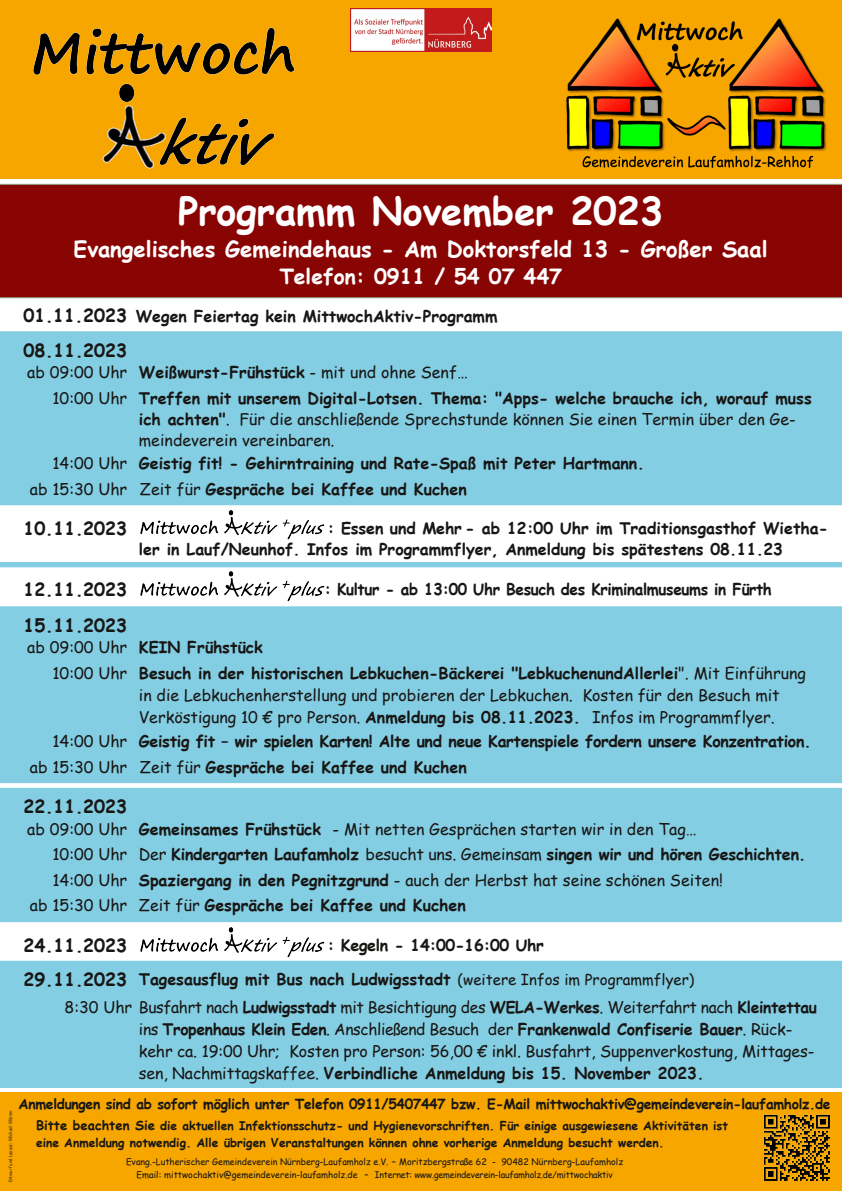
<style>
.page{position:relative;width:842px;height:1191px;background:#fff}
.page>*{position:absolute;margin:0;border:0;box-sizing:border-box;transform-origin:0 0}
.t1{font:700 38px "Comic Sans MS";color:#fff}
.t2{font:700 22px "Comic Sans MS";color:#fff}
.t3{font:700 21px "Comic Sans MS";color:#fff}
.t4{font:700 18px "Comic Sans MS";color:#181715}
.t5{font:16px/22px "Comic Sans MS";color:#181715}
.t6{font:700 16px/21px "Comic Sans MS";color:#181715}
.t7{font:700 16px/25.5px "Comic Sans MS";letter-spacing:-.02em;color:#181715}
.t8{font:700 16px "Comic Sans MS";letter-spacing:-.02em;color:#181715;scale:.96 1}
.t9{font:700 14px "Comic Sans MS";letter-spacing:-.02em;color:#181715}
.t10{font:700 12px/17px "Comic Sans MS";color:#181715}
.t11{font:9px/13.8px "Comic Sans MS";color:#181715;text-align:center}
.t12{font:5px "Agfa Rotis Sans Serif";color:#181715}
.s1{font-size:18px}
.s2{font-weight:400}
.s3{font-weight:700}
.s4{font-weight:400;font-size:15px}
.s5{font-size:13px}
.s6{font-family:"Arial";font-size:12px}
</style>
<div class="page">
<div style="left:0;top:331px;width:842px;height:174px;background:#84cee4"></div>
<div style="left:0;top:606px;width:842px;height:177px;background:#84cee4"></div>
<div style="left:0;top:788px;width:842px;height:134px;background:#84cee4"></div>
<div style="left:0;top:960px;width:842px;height:128px;background:#84cee4"></div>
<div style="left:0;top:184px;width:842px;height:114px;background:#890503"></div>
<div style="left:0;top:0;width:842px;height:179px;background:#f7a600"></div>
<img style="left:566px;top:18px;width:261px;height:150px">
<img style="left:33px;top:27px;width:262px;height:142px">
<img style="left:140px;top:510px;width:185px;height:30px">
<img style="left:139px;top:927px;width:189px;height:35px">
<img style="left:140px;top:571px;width:185px;height:31px">
<img style="left:350px;top:9px;width:142px;height:42px">
<div style="left:0;top:1091px;width:842px;height:100px;background:#f7a600"></div>
<img style="left:763px;top:1114px;width:67px;height:67px">
<div style="left:0;top:562px;width:842px;height:5px;background:#84cee4"></div>
<h1 class="t1" style="left:178px;top:183px;width:486px">Programm November 2023</h1>
<h2 class="t2" style="left:74px;top:233px;width:696px">Evangelisches Gemeindehaus - Am Doktorsfeld 13 - Großer Saal</h2>
<h3 class="t3" style="left:279px;top:261px;width:284px">Telefon: 0911 / 54 07 447</h3>
<p class="t6" style="left:23px;top:305px;width:476px"><span class="s1">01.11.2023</span> Wegen Feiertag kein MittwochAktiv-Programm</p>
<p class="t4" style="left:24px;top:337px;width:105px">08.11.2023</p>
<p class="t5" style="left:27px;top:361px;width:101px">ab 09:00 Uhr</p>
<p class="t5" style="left:52px;top:386px;width:76px">10:00 Uhr</p>
<p class="t6" style="left:139px;top:361px;width:330px">Weißwurst-Frühstück <span class="s2">- mit und ohne Senf…</span></p>
<p class="t5" style="left:139px;top:387px;width:674px;line-height:21px"><span class="s3">Treffen mit unserem Digital-Lotsen. Thema: "Apps- welche brauche ich, worauf muss ich achten"</span>. Für die anschließende Sprechstunde können Sie einen Termin über den Ge&shy;meindeverein vereinbaren.</p>
<p class="t6" style="left:30px;top:450px;width:616px;line-height:25.5px;text-indent:22px"><span class="s2">14:00 Uhr</span> Geistig fit! - Gehirntraining und Rate-Spaß mit Peter Hartmann. <span class="s2">ab 15:30 Uhr Zeit für</span> Gespräche bei Kaffee und Kuchen</p>
<p class="t4" style="left:24px;top:515px;width:105px">10.11.2023</p>
<p class="t6" style="left:139px;top:517px;width:691px;text-indent:189px">: Essen und Mehr - ab 12:00 Uhr im Traditionsgasthof Wietha&shy;ler in Lauf/Neunhof. Infos im Programmflyer, Anmeldung bis spätestens 08.11.23</p>
<p class="t4" style="left:24px;top:576px;width:105px">12.11.2023</p>
<p class="t8" style="left:324px;top:577px;width:467px">: Kultur - ab 13:00 Uhr Besuch des Kriminalmuseums in Fürth</p>
<p class="t4" style="left:24px;top:612px;width:105px">15.11.2023</p>
<p class="t5" style="left:27px;top:636px;width:101px">ab 09:00 Uhr</p>
<p class="t6" style="left:139px;top:636px;width:125px">KEIN Frühstück</p>
<p class="t5" style="left:52px;top:661px;width:76px">10:00 Uhr</p>
<p class="t5" style="left:139px;top:661px;width:669px"><span class="s3">Besuch in der historischen Lebkuchen-Bäckerei "LebkuchenundAllerlei</span>". Mit Einführung in die Lebkuchenherstellung und probieren der Lebkuchen. Kosten für den Besuch mit<br>Verköstigung 10 € pro Person. <span class="s3">Anmeldung bis 08.11.2023.</span> Infos im Programmflyer.</p>
<p class="t7" style="left:30px;top:727px;width:783px;text-indent:22px"><span class="s2">14:00 Uhr</span> Geistig fit – wir spielen Karten! Alte und neue Kartenspiele fordern unsere Konzentration. <span class="s2">ab 15:30 Uhr Zeit für</span> Gespräche bei Kaffee und Kuchen</p>
<p class="t4" style="left:24px;top:793px;width:105px">22.11.2023</p>
<p class="t5" style="left:52px;top:815px;width:755px;line-height:25.5px;text-indent:-25px">ab 09:00 Uhr <span class="s3">Gemeinsames Frühstück</span> - Mit netten Gesprächen starten wir in den Tag…<br>10:00 Uhr Der <span class="s3">Kindergarten Laufamholz</span> besucht uns. Gemeinsam <span class="s3">singen wir und hören Geschichten.</span></p>
<p class="t6" style="left:30px;top:894px;width:437px"><span class="s2">ab 15:30 Uhr Zeit für</span> Gespräche bei Kaffee und Kuchen</p>
<p class="t5" style="left:52px;top:868px;width:672px">14:00 Uhr <span class="s3">Spaziergang in den Pegnitzgrund</span> - auch der Herbst hat seine schönen Seiten!</p>
<p class="t4" style="left:24px;top:932px;width:105px">24.11.2023</p>
<p class="t7" style="left:328px;top:932px;width:218px">: Kegeln - 14:00-16:00 Uhr</p>
<p class="t4" style="left:24px;top:966px;width:105px">29.11.2023</p>
<p class="t6" style="left:139px;top:968px;width:557px">Tagesausflug mit Bus nach Ludwigsstadt <span class="s4">(weitere Infos im Programmflyer)</span></p>
<p class="t5" style="left:139px;top:995px;width:680px;text-indent:-74px">8:30 Uhr Busfahrt nach <span class="s3">Ludwigsstadt</span> mit Besichtigung des <span class="s3">WELA-Werkes</span>. Weiterfahrt nach <span class="s3">Kleintettau </span>ins <span class="s3">Tropenhaus Klein Eden</span>. Anschließend Besuch der <span class="s3">Frankenwald Confiserie Bauer</span>. Rück&shy;kehr ca. 19:00 Uhr; Kosten pro Person: 56,00 € inkl. Busfahrt, Suppenverkostung, Mittages&shy;sen, Nachmittagskaffee. <span class="s3">Verbindliche Anmeldung bis 15. November 2023.</span></p>
<p class="t9" style="left:19px;top:1093px;width:813px">Anmeldungen sind ab sofort möglich unter Telefon 0911/5407447 bzw. E-Mail mittwochaktiv@gemeindeverein-laufamholz.de</p>
<p class="t12" style="left:8px;top:1182px;width:74px;rotate:-90deg">Entwurf und Layout: Michael Wörner</p>
<p class="t10" style="left:36px;top:1116px;width:693px"><span class="s5">Bitte beachten Sie</span> die aktuellen Infektionsschutz- und Hygienevorschriften. Für einige ausgewiesene Aktivitäten ist eine Anmeldung notwendig. Alle übrigen Veranstaltungen können ohne vorherige Anmeldung besucht werden.</p>
<p class="t11" style="left:126px;top:1154px;width:499px">Evang.-Lutherischer Gemeindeverein Nürnberg-Laufamholz e.V. <span class="s6">-</span> Moritzbergstraße 62 - 90482 Nürnberg-Laufamholz<br>Email: mittwochaktiv@gemeindeverein-laufamholz.de <span class="s6">-</span> Internet: www.gemeindeverein-laufamholz.de/mittwochaktiv</p>
</div>
